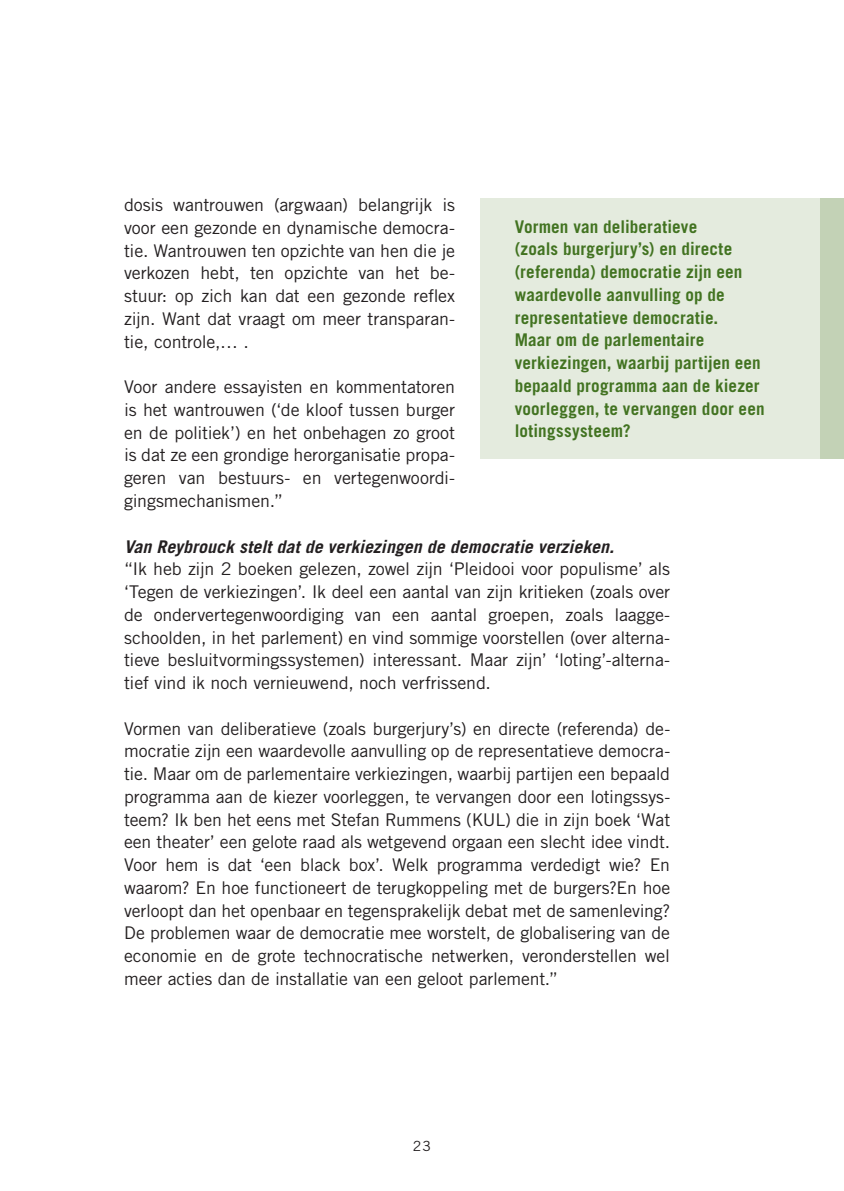
<style>
.page{position:relative;width:844px;height:1191px;background:#fff}
.page>*{position:absolute;margin:0;border:0;box-sizing:border-box;transform-origin:0 0}
.t1{font:17.5px/22.8px "Trade Gothic LT Std";letter-spacing:-.01em;color:#231f20;text-align:justify}
.t2{font:700 17.5px/22.8px "Trade Gothic LT Std";letter-spacing:.005em;color:#427321}
.t3{font:italic 700 17.5px "Trade Gothic LT Std";letter-spacing:.005em;color:#231f20}
.t4{font:14px "Trade Gothic LT Std";color:#231f20}
</style>
<div class="page">
<div style="left:819px;top:198px;width:24px;height:261px;background:#c3d2b6"></div>
<div style="left:480px;top:198px;width:339px;height:261px;background:#e4ebde"></div>
<p class="t1" style="left:124px;top:193px;width:332px">dosis wantrouwen (argwaan) belangrijk is voor een gezonde en dynamische democra&shy;tie. Wantrouwen ten opzichte van hen die je verkozen hebt, ten opzichte van het be&shy;stuur: op zich kan dat een gezonde reflex zijn. Want dat vraagt om meer transparan&shy;tie, controle,… .</p>
<p class="t1" style="left:124px;top:375px;width:332px">Voor andere essayisten en kommentatoren is het wantrouwen (‘de kloof tussen burger en de politiek’) en het onbehagen zo groot is dat ze een grondige herorganisatie propa&shy;geren van bestuurs- en vertegenwoordi&shy;gingsmechanismen.”</p>
<p class="t3" style="left:124px;top:535px;width:491px">Van Reybrouck stelt dat de verkiezingen de democratie verzieken.</p>
<p class="t1" style="left:124px;top:557px;width:547px">“Ik heb zijn 2 boeken gelezen, zowel zijn ‘Pleidooi voor populisme’ als ‘Tegen de verkiezingen’. Ik deel een aantal van zijn kritieken (zoals over de ondervertegenwoordiging van een aantal groepen, zoals laagge&shy;schoolden, in het parlement) en vind sommige voorstellen (over alterna&shy;tieve besluitvormingssystemen) interessant. Maar zijn’ ‘loting’-alterna&shy;tief vind ik noch vernieuwend, noch verfrissend.</p>
<p class="t1" style="left:124px;top:716px;width:547px">Vormen van deliberatieve (zoals burgerjury’s) en directe (referenda) de&shy;mocratie zijn een waardevolle aanvulling op de representatieve democra&shy;tie. Maar om de parlementaire verkiezingen, waarbij partijen een bepaald programma aan de kiezer voorleggen, te vervangen door een lotingssys&shy;teem? Ik ben het eens met Stefan Rummens (KUL) die in zijn boek ‘Wat een theater’ een gelote raad als wetgevend orgaan een slecht idee vindt.<br>Voor hem is dat ‘een black box’. Welk programma verdedigt wie? En waarom? En hoe functioneert de terugkoppeling met de burgers?En hoe verloopt dan het openbaar en tegensprakelijk debat met de samenleving?<br>De problemen waar de democratie mee worstelt, de globalisering van de economie en de grote technocratische netwerken, veronderstellen wel meer acties dan de installatie van een geloot parlement.”</p>
<p class="t2" style="left:514px;top:215px;width:251px">Vormen van deliberatieve<br>(zoals burgerjury’s) en directe (referenda) democratie zijn een waardevolle aanvulling op de representatieve democratie.<br>Maar om de parlementaire verkiezingen, waarbij partijen een bepaald programma aan de kiezer voorleggen, te vervangen door een lotingssysteem?</p>
<p class="t4" style="left:413px;top:1138px;width:20px">23</p>
</div>
